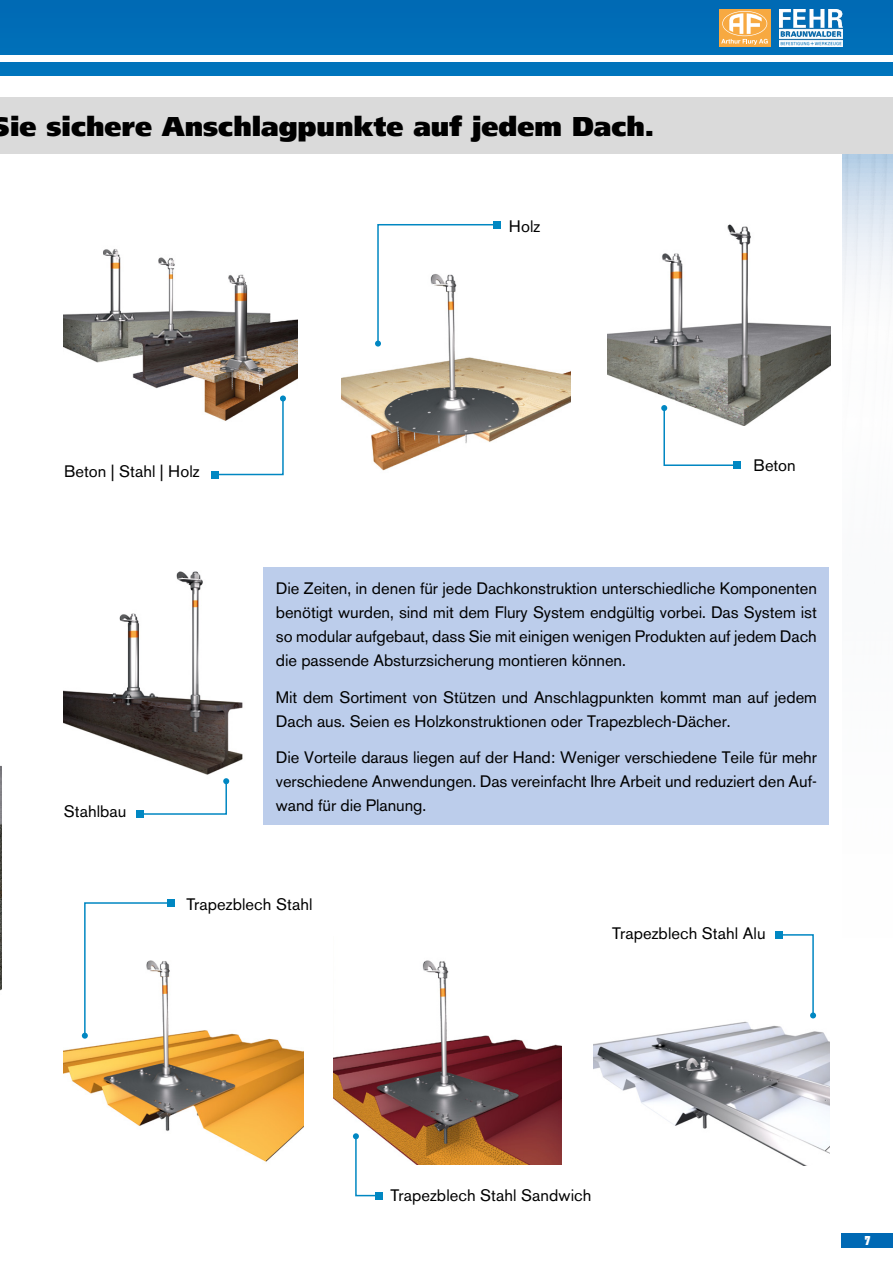
<style>
.page{position:relative;width:893px;height:1263px;background:#006eb7}
.page>*{position:absolute;margin:0;border:0;box-sizing:border-box;transform-origin:0 0}
.t1{font:900 27px "Frutiger";color:#000}
.t2{font:16.5px/24px "Akzidenz Grotesk BE";letter-spacing:-.005em;color:#000}
.t3{font:700 10.5px "Aachen";color:#fff;scale:.8 1}
</style>
<div class="page">
<div style="left:0;top:77px;width:893px;height:21px;background:#fff"></div>
<div style="left:0;top:55px;width:893px;height:7px;background:#fff"></div>
<div style="left:0;top:98px;width:893px;height:1165px;background:#fff"></div>
<div style="left:0;top:98px;width:893px;height:56px;background:#dadada"></div>
<div style="left:719px;top:10px;width:51px;height:37px;background:#f7a941"></div>
<svg style="left:721px;top:11px;width:47px;height:34px"></svg>
<img style="left:779px;top:10px;width:63px;height:37px">
<div style="left:842px;top:1233px;width:51px;height:15px;background:#0069b4"></div>
<img style="left:0;top:765px;width:2px;height:226px">
<img style="left:64px;top:249px;width:234px;height:167px">
<div style="left:211px;top:471px;width:8px;height:7px;background:#0087c2"></div>
<svg style="left:213px;top:395px;width:73px;height:81px"></svg>
<img style="left:342px;top:347px;width:229px;height:124px">
<div style="left:494px;top:221px;width:7px;height:7px;background:#0087c2"></div>
<svg style="left:375px;top:223px;width:124px;height:124px"></svg>
<img style="left:608px;top:224px;width:222px;height:201px">
<div style="left:733px;top:462px;width:8px;height:7px;background:#0087c2"></div>
<svg style="left:661px;top:405px;width:77px;height:61px"></svg>
<div style="left:264px;top:568px;width:565px;height:257px;background:#bccdeb"></div>
<img style="left:64px;top:571px;width:179px;height:211px">
<div style="left:136px;top:810px;width:8px;height:8px;background:#0087c2"></div>
<svg style="left:138px;top:778px;width:91px;height:37px"></svg>
<img style="left:64px;top:1030px;width:239px;height:132px">
<img style="left:594px;top:1015px;width:235px;height:150px">
<img style="left:333px;top:960px;width:229px;height:205px">
<div style="left:167px;top:899px;width:8px;height:7px;background:#0087c2"></div>
<svg style="left:82px;top:902px;width:91px;height:137px"></svg>
<div style="left:375px;top:1192px;width:8px;height:7px;background:#0087c2"></div>
<svg style="left:353px;top:1133px;width:28px;height:64px"></svg>
<div style="left:775px;top:931px;width:7px;height:7px;background:#0087c2"></div>
<svg style="left:777px;top:933px;width:39px;height:85px"></svg>
<h1 class="t1" style="left:-8px;top:110px;width:664px">Sie sichere Anschlagpunkte auf jedem Dach.</h1>
<p class="t2" style="left:509px;top:214px;width:33px">Holz</p>
<p class="t2" style="left:64px;top:459px;width:137px">Beton | Stahl | Holz</p>
<p class="t2" style="left:753px;top:453px;width:44px">Beton</p>
<p class="t2" style="left:276px;top:576px;width:542px;text-align:justify">Die Zeiten, in denen für jede Dachkonstruktion unterschiedliche Komponenten benötigt wurden, sind mit dem Flury System endgültig vorbei. Das System ist so modular aufgebaut, dass Sie mit einigen wenigen Produkten auf jedem Dach die passende Absturzsicherung montieren können.</p>
<p class="t2" style="left:276px;top:685px;width:542px">Mit dem Sortiment von Stützen und Anschlagpunkten kommt man auf jedem<br>Dach aus. Seien es Holzkonstruktionen oder Trapezblech-Dächer.</p>
<p class="t2" style="left:276px;top:746px;width:542px">Die Vorteile daraus liegen auf der Hand: Weniger verschiedene Teile für mehr verschiedene Anwendungen. Das vereinfacht Ihre Arbeit und reduziert den Auf-</p>
<p class="t2" style="left:64px;top:799px;width:64px">Stahlbau</p>
<p class="t2" style="left:276px;top:794px;width:152px">wand für die Planung.</p>
<p class="t2" style="left:186px;top:892px;width:128px">Trapezblech Stahl</p>
<p class="t2" style="left:612px;top:922px;width:155px">Trapezblech Stahl Alu</p>
<p class="t2" style="left:391px;top:1184px;width:202px">Trapezblech Stahl Sandwich</p>
<p class="t3" style="left:865px;top:1233px;width:8px">7</p>
</div>
